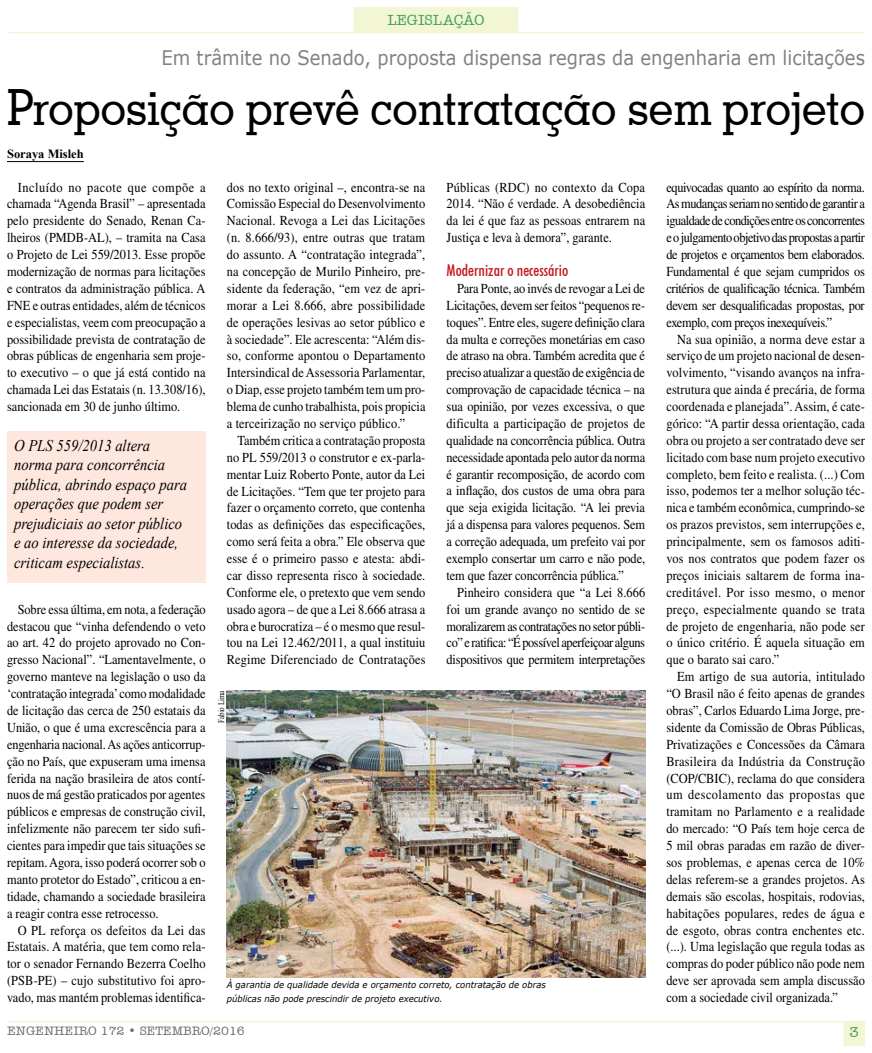
<style>
.page{position:relative;width:872px;height:1053px;background:#fff}
.page>*{position:absolute;margin:0;border:0;box-sizing:border-box;transform-origin:0 0}
.t1{font:500 50px "Geometric Slab 703 BT";color:#000;scale:.9 1}
.t2{font:20px "Verdana";color:#808285;scale:.9 1}
.t3{font:italic 16.25px/19.5px "Times New Roman";color:#000;scale:.9 1}
.t4{font:500 condensed 16.25px "Futura BT";color:#c4161c}
.t5{font:500 15px "Amer Typewriter IT Cby BT";color:#48a25e}
.t6{font:13.75px/16.9px "Times";color:#000;text-align:justify;scale:.9 1}
.t7{font:500 12.5px "Amer Typewriter IT Cby BT";color:#6d6e71}
.t8{font:700 12.5px "Times New Roman";color:#000}
.t9{font:italic 9px/13.8px "Verdana";color:#000;scale:.94 1}
.t10{font:8.75px "Times New Roman";color:#000;scale:.8 1}
</style>
<div class="page">
<hr style="left:7px;top:1021px;width:858px;height:1px;background:#f2f6d5">
<div style="left:843px;top:1021px;width:22px;height:24px;background:#f2f6d5;border:1px solid #f2f6d5"></div>
<div style="left:354px;top:7px;width:164px;height:25px;background:#f2f6d5"></div>
<hr style="left:7px;top:32px;width:858px;height:1px;background:#f2f6d5">
<hr style="left:7px;top:161px;width:77px;height:1px;background:#000">
<div style="left:7px;top:431px;width:198px;height:151px;background:#fee7dc"></div>
<img style="left:227px;top:690px;width:419px;height:287px">
<p class="t5" style="left:387px;top:11px;width:99px">LEGISLAÇÃO</p>
<h2 class="t2" style="left:161px;top:44px;width:783px">Em trâmite no Senado, proposta dispensa regras da engenharia em licitações</h2>
<h1 class="t1" style="left:7px;top:77px;width:954px">Proposição prevê contratação sem projeto</h1>
<p class="t8" style="left:7px;top:145px;width:78px">Soraya Misleh</p>
<p class="t6" style="left:7px;top:178px;width:222px;text-indent:11px">Incluído no pacote que compõe a chamada “Agenda Brasil” – apresentada pelo presidente do Senado, Renan Ca&shy;lheiros (PMDB-AL), – tramita na Casa o Projeto de Lei 559/2013. Esse propõe modernização de normas para licitações e contratos da administração pública. A FNE e outras entidades, além de técnicos e especialistas, veem com preocupação a possibilidade prevista de contratação de obras públicas de engenharia sem proje&shy;to executivo – o que já está contido na chamada Lei das Estatais (n. 13.308/16), sancionada em 30 de junho último.</p>
<p class="t3" style="left:14px;top:435px;width:194px">O PLS 559/2013 altera norma para concorrência pública, abrindo espaço para operações que podem ser prejudiciais ao setor público e ao interesse da sociedade, criticam especialistas.</p>
<p class="t6" style="left:7px;top:600px;width:222px;text-indent:11px">Sobre essa última, em nota, a federação destacou que “vinha defendendo o veto ao art. 42 do projeto aprovado no Con&shy;gresso Nacional”. “Lamentavelmente, o governo manteve na legislação o uso da ‘contratação integrada’ como modalidade de licitação das cerca de 250 estatais da União, o que é uma excrescência para a engenharia nacional. As ações anticorrup&shy;ção no País, que expuseram uma imensa ferida na nação brasileira de atos contí&shy;nuos de má gestão praticados por agentes públicos e empresas de construção civil, infelizmente não parecem ter sido sufi&shy;cientes para impedir que tais situações se repitam. Agora, isso poderá ocorrer sob o manto protetor do Estado”, criticou a en&shy;tidade, chamando a sociedade brasileira a reagir contra esse retrocesso.</p>
<p class="t6" style="left:7px;top:921px;width:222px;text-indent:11px">O PL reforça os defeitos da Lei das Estatais. A matéria, que tem como rela&shy;tor o senador Fernando Bezerra Coelho (PSB-PE) – cujo substitutivo foi apro&shy;vado, mas mantém problemas identifica-</p>
<p class="t6" style="left:227px;top:178px;width:222px">dos no texto original –, encontra-se na Comissão Especial do Desenvolvimento Nacional. Revoga a Lei das Licitações (n. 8.666/93), entre outras que tratam do assunto. A “contratação integrada”, na concepção de Murilo Pinheiro, pre&shy;sidente da federação, “em vez de apri&shy;morar a Lei 8.666, abre possibilidade de operações lesivas ao setor público e à sociedade”. Ele acrescenta: “Além dis&shy;so, conforme apontou o Departamento Intersindical de Assessoria Parlamentar, o Diap, esse projeto também tem um pro&shy;blema de cunho trabalhista, pois propicia a terceirização no serviço público.”</p>
<p class="t6" style="left:227px;top:431px;width:222px;text-indent:11px">Também critica a contratação proposta no PL 559/2013 o construtor e ex-parla&shy;mentar Luiz Roberto Ponte, autor da Lei de Licitações. “Tem que ter projeto para fazer o orçamento correto, que contenha todas as definições das especificações, como será feita a obra.” Ele observa que esse é o primeiro passo e atesta: abdi&shy;car disso representa risco à sociedade.<br>Conforme ele, o pretexto que vem sendo usado agora – de que a Lei 8.666 atrasa a obra e burocratiza – é o mesmo que resul&shy;tou na Lei 12.462/2011, a qual instituiu Regime Diferenciado de Contratações</p>
<p class="t10" style="left:216px;top:722px;width:42px;rotate:-90deg">Fabio Lima</p>
<p class="t6" style="left:446px;top:178px;width:222px">Públicas (RDC) no contexto da Copa 2014. “Não é verdade. A desobediência da lei é que faz as pessoas entrarem na Justiça e leva à demora”, garante.</p>
<p class="t4" style="left:446px;top:260px;width:123px">Modernizar o necessário</p>
<p class="t6" style="left:446px;top:280px;width:222px;text-indent:11px">Para Ponte, ao invés de revogar a Lei de Licitações, devem ser feitos “pequenos re&shy;toques”. Entre eles, sugere definição clara da multa e correções monetárias em caso de atraso na obra. Também acredita que é preciso atualizar a questão de exigência de comprovação de capacidade técnica – na sua opinião, por vezes excessiva, o que dificulta a participação de projetos de qualidade na concorrência pública. Outra necessidade apontada pelo autor da norma é garantir recomposição, de acordo com a inflação, dos custos de uma obra para que seja exigida licitação. “A lei previa já a dispensa para valores pequenos. Sem a correção adequada, um prefeito vai por exemplo consertar um carro e não pode, tem que fazer concorrência pública.”</p>
<p class="t6" style="left:446px;top:583px;width:222px;text-indent:11px">Pinheiro considera que “a Lei 8.666 foi um grande avanço no sentido de se moralizarem as contratações no setor públi&shy;co” e ratifica: “É possível aperfeiçoar alguns dispositivos que permitem interpretações</p>
<p class="t9" style="left:227px;top:978px;width:341px">À garantia de qualidade devida e orçamento correto, contratação de obras públicas não pode prescindir de projeto executivo.</p>
<p class="t6" style="left:666px;top:178px;width:222px">equivocadas quanto ao espírito da norma.<br>As mudanças seriam no sentido de garantir a igualdade de condições entre os concorrentes e o julgamento objetivo das propostas a partir de projetos e orçamentos bem elaborados.<br>Fundamental é que sejam cumpridos os critérios de qualificação técnica. Também devem ser desqualificadas propostas, por exemplo, com preços inexequíveis.”</p>
<p class="t6" style="left:666px;top:330px;width:222px;text-indent:11px">Na sua opinião, a norma deve estar a serviço de um projeto nacional de desen&shy;volvimento, “visando avanços na infra&shy;estrutura que ainda é precária, de forma coordenada e planejada”. Assim, é cate&shy;górico: “A partir dessa orientação, cada obra ou projeto a ser contratado deve ser licitado com base num projeto executivo completo, bem feito e realista. (...) Com isso, podemos ter a melhor solução téc&shy;nica e também econômica, cumprindo-se os prazos previstos, sem interrupções e, principalmente, sem os famosos aditi&shy;vos nos contratos que podem fazer os preços iniciais saltarem de forma ina&shy;creditável. Por isso mesmo, o menor preço, especialmente quando se trata de projeto de engenharia, não pode ser o único critério. É aquela situação em que o barato sai caro.”</p>
<p class="t6" style="left:666px;top:668px;width:222px;text-indent:11px">Em artigo de sua autoria, intitulado “O Brasil não é feito apenas de grandes obras”, Carlos Eduardo Lima Jorge, pre&shy;sidente da Comissão de Obras Públicas, Privatizações e Concessões da Câmara Brasileira da Indústria da Construção (COP/CBIC), reclama do que considera um descolamento das propostas que tramitam no Parlamento e a realidade do mercado: “O País tem hoje cerca de 5 mil obras paradas em razão de diver&shy;sos problemas, e apenas cerca de 10% delas referem-se a grandes projetos. As demais são escolas, hospitais, rodovias, habitações populares, redes de água e de esgoto, obras contra enchentes etc. (...). Uma legislação que regula todas as compras do poder público não pode nem deve ser aprovada sem ampla discussão com a sociedade civil organizada.”</p>
<p class="t7" style="left:7px;top:1022px;width:239px">ENGENHEIRO 172 • SETEMBRO/2016</p>
<p class="t5" style="left:849px;top:1022px;width:11px">3</p>
</div>
